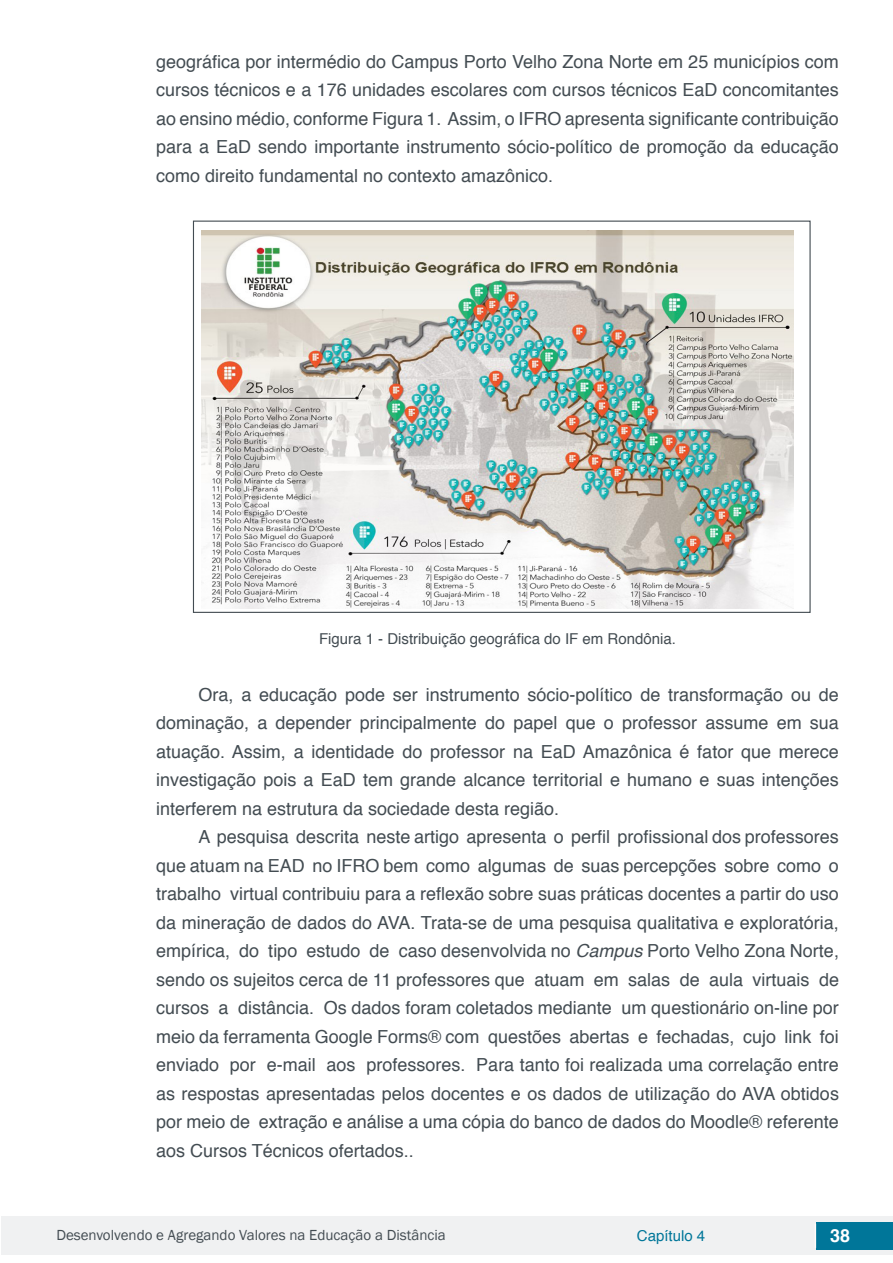
<style>
.page{position:relative;width:893px;height:1263px;background:#fff}
.page>*{position:absolute;margin:0;border:0;box-sizing:border-box;transform-origin:0 0}
.t1{font:18px/28.5px "Helvetica";color:#434c52;text-align:justify}
.t2{font:700 18px "Helvetica";color:#fff}
.t3{font:15px "Franklin Gothic";color:#434c52}
.t4{font:15px "Helvetica";color:#434c52}
.t5{font:15px "Helvetica";color:#007699}
.s1{font-style:italic}
</style>
<div class="page">
<div style="left:1px;top:1216px;width:891px;height:38px;background:#f0f1f2"></div>
<div style="left:816px;top:1222px;width:77px;height:27px;background:#007699"></div>
<svg style="left:815px;top:1224px;width:1px;height:24px"></svg>
<img style="left:202px;top:230px;width:591px;height:379px">
<p class="t1" style="left:156px;top:47px;width:684px">geográfica por intermédio do Campus Porto Velho Zona Norte em 25 municípios com cursos técnicos e a 176 unidades escolares com cursos técnicos EaD concomitantes ao ensino médio, conforme Figura 1. Assim, o IFRO apresenta significante contribuição para a EaD sendo importante instrumento sócio-político de promoção da educação como direito fundamental no contexto amazônico.</p>
<p class="t4" style="left:319px;top:627px;width:358px">Figura 1 - Distribuição geográfica do IF em Rondônia.</p>
<p class="t1" style="left:156px;top:681px;width:684px;text-indent:43px">Ora, a educação pode ser instrumento sócio-político de transformação ou de dominação, a depender principalmente do papel que o professor assume em sua atuação. Assim, a identidade do professor na EaD Amazônica é fator que merece investigação pois a EaD tem grande alcance territorial e humano e suas intenções interferem na estrutura da sociedade desta região.</p>
<p class="t1" style="left:156px;top:823px;width:684px;text-indent:43px">A pesquisa descrita neste artigo apresenta o perfil profissional dos professores que atuam na EAD no IFRO bem como algumas de suas percepções sobre como o trabalho virtual contribuiu para a reflexão sobre suas práticas docentes a partir do uso da mineração de dados do AVA. Trata-se de uma pesquisa qualitativa e exploratória, empírica, do tipo estudo de caso desenvolvida no <span class="s1">Campus</span> Porto Velho Zona Norte, sendo os sujeitos cerca de 11 professores que atuam em salas de aula virtuais de cursos a distância. Os dados foram coletados mediante um questionário on-line por meio da ferramenta Google Forms® com questões abertas e fechadas, cujo link foi enviado por e-mail aos professores. Para tanto foi realizada uma correlação entre as respostas apresentadas pelos docentes e os dados de utilização do AVA obtidos por meio de extração e análise a uma cópia do banco de dados do Moodle® referente aos Cursos Técnicos ofertados..</p>
<p class="t3" style="left:56px;top:1226px;width:391px">Desenvolvendo e Agregando Valores na Educação a Distância</p>
<p class="t5" style="left:637px;top:1224px;width:70px">Capítulo 4</p>
<p class="t2" style="left:830px;top:1221px;width:22px">38</p>
</div>
